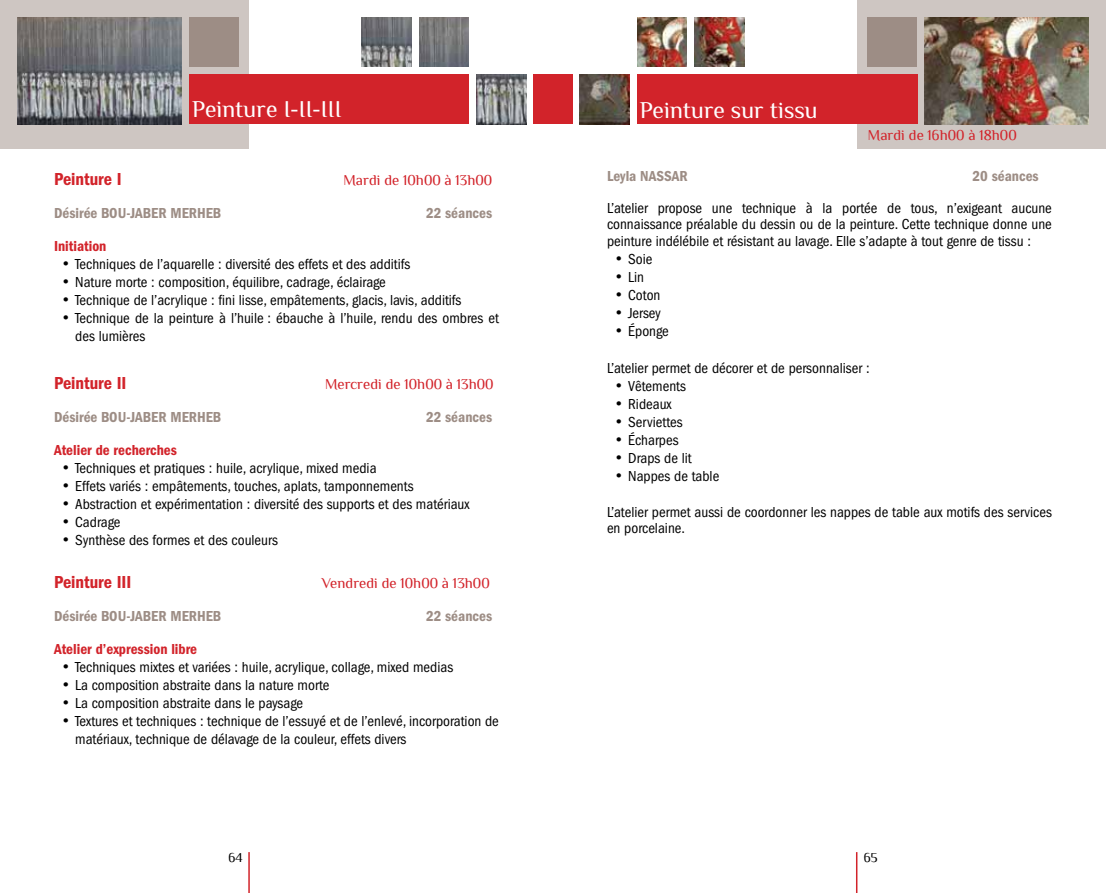
<style>
.page{position:relative;width:1106px;height:893px;background:#fff}
.page>*{position:absolute;margin:0;border:0;box-sizing:border-box;transform-origin:0 0}
.t1{font:24px "Philosopher";color:#fff}
.t2{font:600 condensed 18px "Franklin Gothic";color:#d2232a}
.t3{font:condensed 15px/16.5px "Franklin Gothic";color:#000}
.t4{font:600 condensed 15px "Franklin Gothic";color:#9d8d85}
.t5{font:15px "Philosopher";color:#d2232a}
.t6{font:600 condensed 15px "Franklin Gothic";color:#d2232a}
.t7{font:13.5px "Philosopher";color:#000}
</style>
<div class="page">
<div style="left:0;top:0;width:249px;height:149px;background:#cec6c2"></div>
<div style="left:189px;top:74px;width:280px;height:50px;background:#d2232a"></div>
<div style="left:534px;top:74px;width:19px;height:50px;background:#d2232a"></div>
<hr style="left:248px;top:852px;width:2px;height:41px;background:#d2232a">
<div style="left:553px;top:74px;width:19px;height:50px;background:#d2232a"></div>
<div style="left:857px;top:0;width:249px;height:149px;background:#cec6c2"></div>
<div style="left:637px;top:74px;width:280px;height:50px;background:#d2232a"></div>
<hr style="left:856px;top:852px;width:1px;height:41px;background:#d2232a">
<img style="left:476px;top:74px;width:50px;height:50px">
<img style="left:361px;top:17px;width:50px;height:50px">
<img style="left:419px;top:17px;width:50px;height:50px">
<img style="left:579px;top:74px;width:50px;height:50px">
<img style="left:637px;top:17px;width:50px;height:50px">
<img style="left:694px;top:17px;width:50px;height:50px">
<div style="left:867px;top:17px;width:50px;height:50px;background:#9d8d85"></div>
<img style="left:924px;top:17px;width:164px;height:107px">
<img style="left:18px;top:17px;width:164px;height:107px">
<div style="left:189px;top:17px;width:50px;height:50px;background:#9d8d85"></div>
<h1 class="t1" style="left:192px;top:96px;width:151px">Peinture I-II-III</h1>
<h1 class="t1" style="left:639px;top:97px;width:180px">Peinture sur tissu</h1>
<p class="t5" style="left:867px;top:127px;width:151px">Mardi de 16h00 à 18h00</p>
<p class="t2" style="left:54px;top:168px;width:69px">Peinture I</p>
<p class="t5" style="left:343px;top:172px;width:151px">Mardi de 10h00 à 13h00</p>
<p class="t4" style="left:54px;top:204px;width:169px">Désirée BOU-JABER MERHEB</p>
<p class="t4" style="left:426px;top:204px;width:68px">22 séances</p>
<p class="t6" style="left:54px;top:237px;width:54px">Initiation</p>
<p class="t3" style="left:63px;top:256px;width:349px">• Techniques de l’aquarelle : diversité des effets et des additifs</p>
<p class="t3" style="left:62px;top:274px;width:325px">• Nature morte : composition, équilibre, cadrage, éclairage</p>
<p class="t3" style="left:62px;top:292px;width:400px">• Technique de l’acrylique : fini lisse, empâtements, glacis, lavis, additifs</p>
<p class="t3" style="left:75px;top:309px;width:425px;line-height:18px;text-indent:-13px">• Technique de la peinture à l’huile : ébauche à l’huile, rendu des ombres et des lumières</p>
<p class="t2" style="left:54px;top:372px;width:74px">Peinture II</p>
<p class="t5" style="left:325px;top:376px;width:170px">Mercredi de 10h00 à 13h00</p>
<p class="t4" style="left:54px;top:408px;width:169px">Désirée BOU-JABER MERHEB</p>
<p class="t4" style="left:426px;top:408px;width:68px">22 séances</p>
<p class="t6" style="left:54px;top:441px;width:124px">Atelier de recherches</p>
<p class="t3" style="left:63px;top:460px;width:315px">• Techniques et pratiques : huile, acrylique, mixed media</p>
<p class="t3" style="left:63px;top:478px;width:352px">• Effets variés : empâtements, touches, aplats, tamponnements</p>
<p class="t3" style="left:63px;top:496px;width:408px">• Abstraction et expérimentation : diversité des supports et des matériaux</p>
<p class="t3" style="left:63px;top:514px;width:59px">• Cadrage</p>
<p class="t3" style="left:63px;top:532px;width:217px">• Synthèse des formes et des couleurs</p>
<p class="t2" style="left:54px;top:572px;width:79px">Peinture III</p>
<p class="t5" style="left:321px;top:575px;width:170px">Vendredi de 10h00 à 13h00</p>
<p class="t4" style="left:54px;top:608px;width:169px">Désirée BOU-JABER MERHEB</p>
<p class="t4" style="left:426px;top:608px;width:68px">22 séances</p>
<p class="t6" style="left:54px;top:641px;width:145px">Atelier d’expression libre</p>
<p class="t3" style="left:63px;top:659px;width:392px">• Techniques mixtes et variées : huile, acrylique, collage, mixed medias</p>
<p class="t3" style="left:63px;top:677px;width:268px">• La composition abstraite dans la nature morte</p>
<p class="t3" style="left:63px;top:695px;width:242px">• La composition abstraite dans le paysage</p>
<p class="t3" style="left:75px;top:712px;width:425px;line-height:18px;text-indent:-13px">• Textures et techniques : technique de l’essuyé et de l’enlevé, incorporation de matériaux, technique de délavage de la couleur, effets divers</p>
<p class="t4" style="left:607px;top:168px;width:82px">Leyla NASSAR</p>
<p class="t4" style="left:972px;top:168px;width:68px">20 séances</p>
<p class="t3" style="left:607px;top:200px;width:446px;text-align:justify">L’atelier propose une technique à la portée de tous, n’exigeant aucune connaissance préalable du dessin ou de la peinture. Cette technique donne une peinture indélébile et résistant au lavage. Elle s’adapte à tout genre de tissu :</p>
<p class="t3" style="left:615px;top:251px;width:39px">• Soie</p>
<p class="t3" style="left:615px;top:269px;width:30px">• Lin</p>
<p class="t3" style="left:615px;top:287px;width:46px">• Coton</p>
<p class="t3" style="left:615px;top:305px;width:47px">• Jersey</p>
<p class="t3" style="left:615px;top:323px;width:55px">• Éponge</p>
<p class="t3" style="left:607px;top:360px;width:264px">L’atelier permet de décorer et de personnaliser :</p>
<p class="t3" style="left:615px;top:378px;width:72px">• Vêtements</p>
<p class="t3" style="left:615px;top:396px;width:58px">• Rideaux</p>
<p class="t3" style="left:615px;top:414px;width:69px">• Serviettes</p>
<p class="t3" style="left:615px;top:432px;width:65px">• Écharpes</p>
<p class="t3" style="left:615px;top:450px;width:78px">• Draps de lit</p>
<p class="t3" style="left:615px;top:468px;width:105px">• Nappes de table</p>
<p class="t3" style="left:607px;top:504px;width:446px">L’atelier permet aussi de coordonner les nappes de table aux motifs des services en porcelaine.</p>
<p class="t7" style="left:228px;top:850px;width:16px">64</p>
<p class="t7" style="left:864px;top:850px;width:15px">65</p>
</div>
